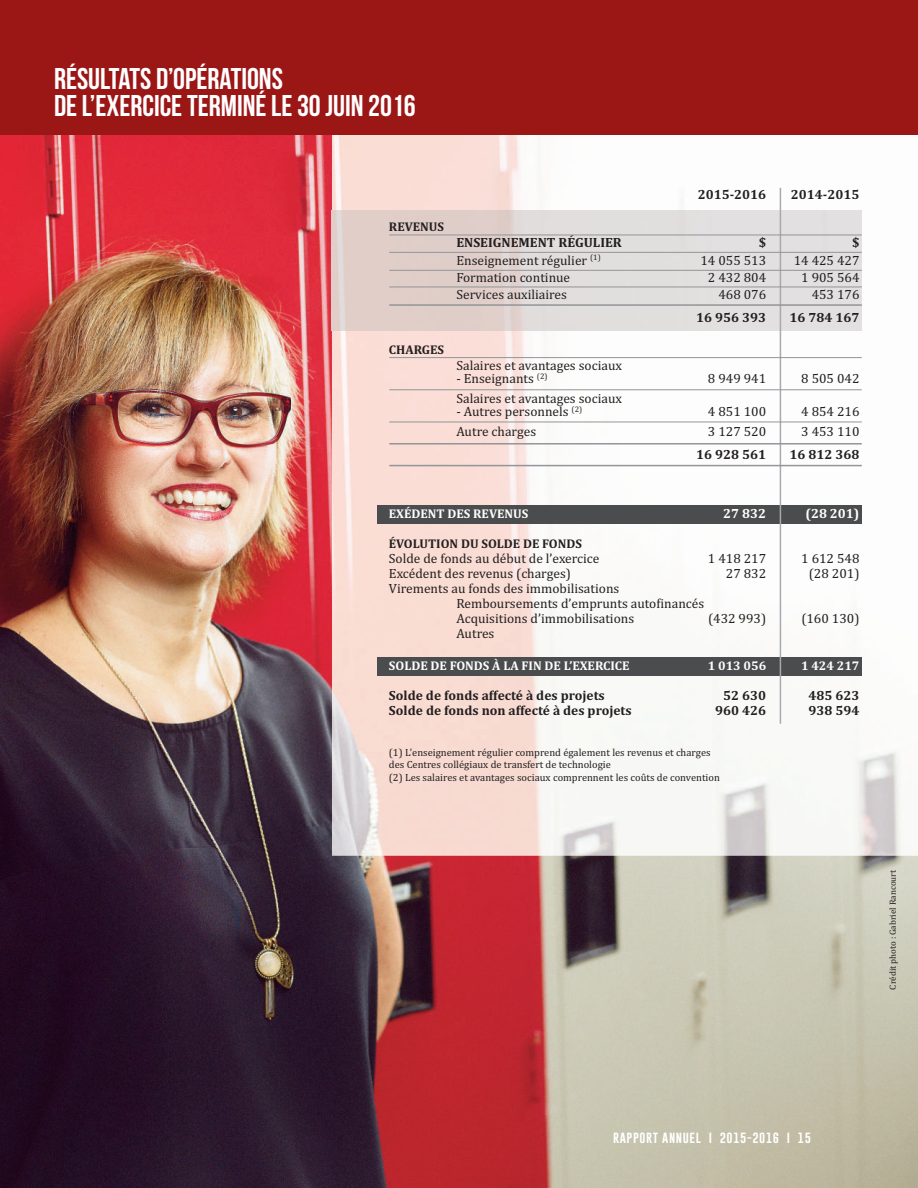
<style>
.page{position:relative;width:918px;height:1188px;background:#fff}
.page>*{position:absolute;margin:0;border:0;box-sizing:border-box;transform-origin:0 0}
.t1{font:30px/27px "Bebas Neue";color:#fff}
.t2{font:13.5px/15px "Cambria";color:#231f20}
.t3{font:700 13.5px "Cambria";color:#231f20}
.t4{font:700 13.5px "Cambria";color:#fff}
.t5{font:700 12.75px "Cambria";color:#fff}
.t6{font:700 12.75px "Cambria";color:#231f20}
.t7{font:10.8px "Gobold";letter-spacing:.05em;color:#fff;scale:1.11 1}
.t8{font:10.5px/12.6px "Cambria";color:#231f20}
.t9{font:9px "Cambria";color:#231f20}
</style>
<div class="page">
<img style="left:0;top:135px;width:918px;height:1053px">
<img style="left:332px;top:135px;width:586px;height:721px">
<div style="left:378px;top:505px;width:484px;height:19px;background:#4b4c4d"></div>
<div style="left:378px;top:657px;width:484px;height:19px;background:#4b4c4d"></div>
<img style="left:332px;top:210px;width:530px;height:120px">
<hr style="left:780px;top:188px;width:1px;height:536px;background:#a8a9ad">
<hr style="left:389px;top:252px;width:473px;height:1px;background:#939598">
<hr style="left:389px;top:235px;width:473px;height:1px;background:#939598">
<hr style="left:389px;top:270px;width:473px;height:1px;background:#939598">
<hr style="left:389px;top:287px;width:473px;height:1px;background:#939598">
<hr style="left:389px;top:357px;width:473px;height:1px;background:#939598">
<hr style="left:389px;top:390px;width:473px;height:1px;background:#939598">
<hr style="left:389px;top:422px;width:473px;height:1px;background:#939598">
<hr style="left:389px;top:304px;width:473px;height:2px;background:#939598">
<hr style="left:389px;top:443px;width:473px;height:2px;background:#939598">
<hr style="left:389px;top:465px;width:473px;height:1px;background:#939598">
<div style="left:0;top:0;width:918px;height:135px;background:#9b1716"></div>
<img style="left:0;top:330px;width:1px;height:171px">
<img style="left:0;top:503px;width:1px;height:304px">
<h1 class="t1" style="left:54px;top:65px;width:363px">RÉSULTATS D’OPÉRATIONS<br>DEL’EXERCICETERMINÉLE30JUIN 2016</h1>
<p class="t6" style="left:389px;top:219px;width:57px">REVENUS</p>
<p class="t6" style="left:389px;top:342px;width:57px">CHARGES</p>
<p class="t3" style="left:698px;top:186px;width:70px">2015-2016</p>
<p class="t3" style="left:791px;top:186px;width:70px">2014-2015</p>
<p class="t3" style="left:456px;top:235px;width:167px">ENSEIGNEMENT RÉGULIER</p>
<p class="t3" style="left:759px;top:235px;width:9px">$</p>
<p class="t3" style="left:852px;top:235px;width:9px">$</p>
<p class="t2" style="left:456px;top:253px;width:146px">Enseignement régulier <sup>(1)</sup></p>
<p class="t2" style="left:700px;top:253px;width:67px">14 055 513</p>
<p class="t2" style="left:794px;top:253px;width:67px">14 425 427</p>
<p class="t2" style="left:456px;top:270px;width:115px">Formation continue</p>
<p class="t2" style="left:708px;top:270px;width:60px">2 432 804</p>
<p class="t2" style="left:801px;top:270px;width:60px">1 905 564</p>
<p class="t2" style="left:456px;top:287px;width:112px">Services auxiliaires</p>
<p class="t2" style="left:718px;top:287px;width:49px">468 076</p>
<p class="t2" style="left:812px;top:287px;width:49px">453 176</p>
<p class="t3" style="left:696px;top:310px;width:71px">16 956 393</p>
<p class="t3" style="left:790px;top:310px;width:71px">16 784 167</p>
<p class="t2" style="left:456px;top:358px;width:167px">Salaires et avantages sociaux</p>
<p class="t2" style="left:456px;top:371px;width:93px">- Enseignants <sup>(2)</sup></p>
<p class="t2" style="left:708px;top:371px;width:60px">8 949 941</p>
<p class="t2" style="left:801px;top:371px;width:60px">8 505 042</p>
<p class="t2" style="left:456px;top:391px;width:167px">Salaires et avantages sociaux</p>
<p class="t2" style="left:456px;top:404px;width:127px">- Autres personnels <sup>(2)</sup></p>
<p class="t2" style="left:708px;top:404px;width:60px">4 851 100</p>
<p class="t2" style="left:801px;top:404px;width:60px">4 854 216</p>
<p class="t2" style="left:456px;top:424px;width:81px">Autre charges</p>
<p class="t2" style="left:708px;top:424px;width:60px">3 127 520</p>
<p class="t2" style="left:801px;top:424px;width:60px">3 453 110</p>
<p class="t3" style="left:696px;top:447px;width:71px">16 928 561</p>
<p class="t3" style="left:790px;top:447px;width:71px">16 812 368</p>
<p class="t5" style="left:389px;top:506px;width:141px">EXÉDENT DES REVENUS</p>
<p class="t4" style="left:723px;top:505px;width:44px">27 832</p>
<p class="t4" style="left:806px;top:505px;width:55px">(28 201)</p>
<p class="t6" style="left:389px;top:536px;width:195px">ÉVOLUTION DU SOLDE DE FONDS</p>
<p class="t2" style="left:389px;top:551px;width:212px">Solde de fonds au début de l’exercice</p>
<p class="t2" style="left:708px;top:551px;width:60px">1 418 217</p>
<p class="t2" style="left:801px;top:551px;width:60px">1 612 548</p>
<p class="t2" style="left:389px;top:566px;width:184px">Excédent des revenus (charges)</p>
<p class="t2" style="left:726px;top:566px;width:42px">27 832</p>
<p class="t2" style="left:809px;top:566px;width:52px">(28 201)</p>
<p class="t2" style="left:456px;top:581px;width:249px;text-indent:-67px">Virements au fonds des immobilisations<br>Remboursements d’emprunts autofinancés<br>Acquisitions d’immobilisations</p>
<p class="t2" style="left:708px;top:611px;width:60px">(432 993)</p>
<p class="t2" style="left:801px;top:611px;width:60px">(160 130)</p>
<p class="t2" style="left:456px;top:626px;width:40px">Autres</p>
<p class="t5" style="left:389px;top:658px;width:242px">SOLDE DE FONDS à LA FIN DE L’EXERCICE</p>
<p class="t5" style="left:708px;top:658px;width:60px">1 013 056</p>
<p class="t5" style="left:801px;top:658px;width:60px">1 424 217</p>
<p class="t3" style="left:389px;top:688px;width:217px">Solde de fonds affecté à des projets</p>
<p class="t3" style="left:723px;top:688px;width:44px">52 630</p>
<p class="t3" style="left:809px;top:688px;width:52px">485 623</p>
<p class="t3" style="left:389px;top:703px;width:244px">Solde de fonds non affecté à des projets</p>
<p class="t3" style="left:715px;top:703px;width:52px">960 426</p>
<p class="t3" style="left:809px;top:703px;width:52px">938 594</p>
<p class="t8" style="left:389px;top:746px;width:333px">(1) L'enseignement régulier comprend également les revenus et charges des Centres collégiaux de transfert de technologie<br>(2) Les salaires et avantages sociaux comprennent les coûts de convention</p>
<p class="t9" style="left:887px;top:990px;width:121px;rotate:-90deg">Crédit photo : Gabriel Rancourt</p>
<p class="t7" style="left:613px;top:1133px;width:180px">RAPPORT ANNUEL I 2015-2016 I 15</p>
</div>
